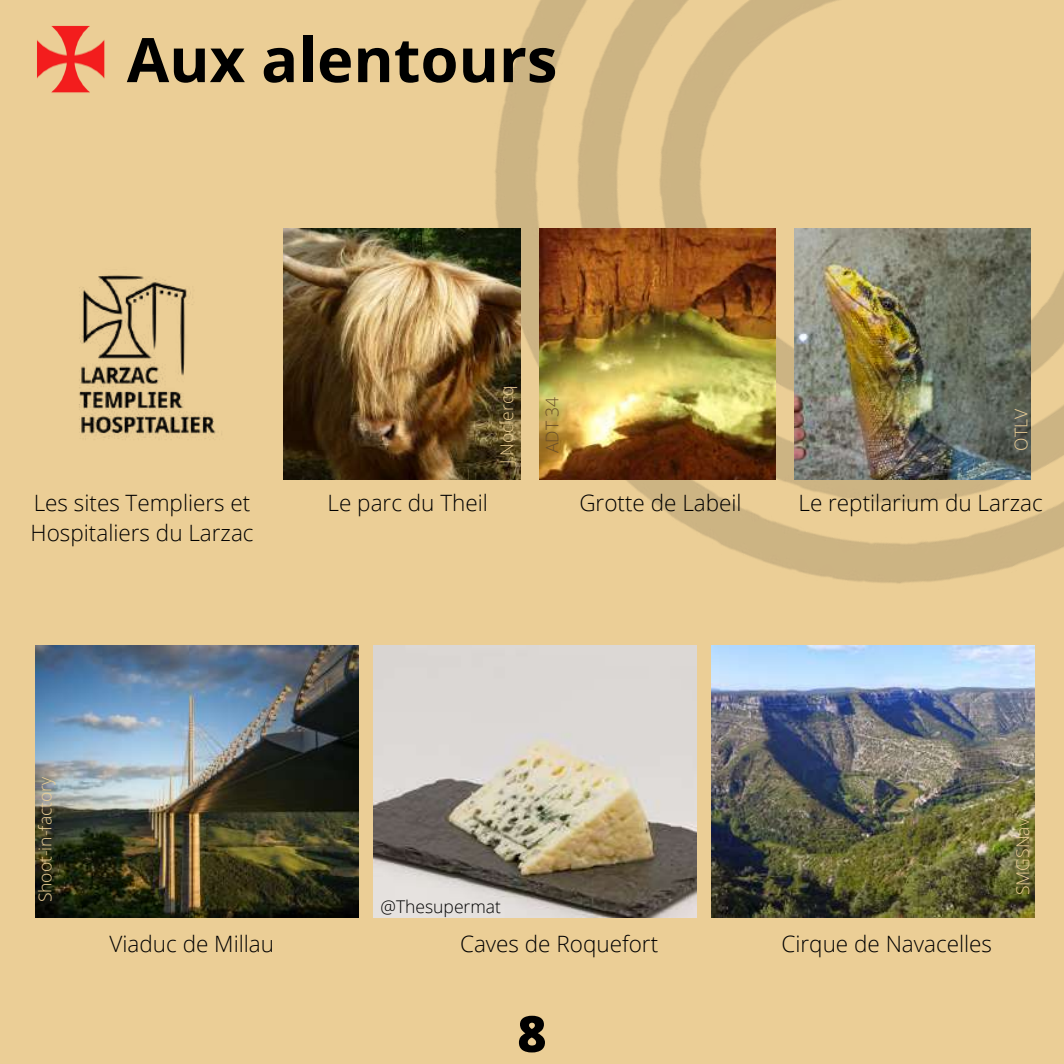
<style>
.page{position:relative;width:1064px;height:1064px;background:#fff}
.page>*{position:absolute;margin:0;border:0;box-sizing:border-box;transform-origin:0 0}
.t1{font:700 61.5px "Open Sans";color:#000}
.t2{font:800 50px "Open Sans";color:#000}
.t3{font:300 22.5px/30px "Open Sans";color:#000}
.t4{font:300 17.5px "Open Sans";color:#ebce96}
.t5{font:300 17.5px "Open Sans";color:#000}
.t6{font:300 17.5px "Open Sans";color:#6c512a}
</style>
<div class="page">
<div style="left:0;top:0;width:1063px;height:1063px;background:#ebce96"></div>
<img style="left:283px;top:0;width:780px;height:860px">
<img style="left:79px;top:275px;width:137px;height:165px">
<img style="left:284px;top:228px;width:236px;height:252px">
<img style="left:539px;top:228px;width:236px;height:252px">
<img style="left:794px;top:228px;width:236px;height:252px">
<img style="left:36px;top:645px;width:322px;height:272px">
<img style="left:373px;top:645px;width:323px;height:272px">
<img style="left:711px;top:645px;width:322px;height:272px">
<img style="left:37px;top:25px;width:68px;height:68px">
<h1 class="t1" style="left:127px;top:16px;width:432px">Aux alentours</h1>
<p class="t4" style="left:494px;top:464px;width:80px;rotate:-90deg">J.Noclercq</p>
<p class="t6" style="left:539px;top:453px;width:58px;rotate:-90deg">ADT 34</p>
<p class="t4" style="left:1008px;top:450px;width:43px;rotate:-90deg">OTLV</p>
<p class="t3" style="left:31px;top:486px;width:224px">Les sites Templiers et<br>Hospitaliers du Larzac</p>
<p class="t3" style="left:327px;top:486px;width:162px">Le parc du Theil</p>
<p class="t3" style="left:579px;top:486px;width:164px">Grotte de Labeil</p>
<p class="t3" style="left:798px;top:486px;width:246px">Le reptilarium du Larzac</p>
<p class="t4" style="left:33px;top:902px;width:127px;rotate:-90deg">Shoot-in-factory</p>
<p class="t5" style="left:380px;top:894px;width:122px">@Thesupermat</p>
<p class="t3" style="left:109px;top:928px;width:166px">Viaduc de Millau</p>
<p class="t3" style="left:460px;top:928px;width:200px">Caves de Roquefort</p>
<p class="t3" style="left:781px;top:928px;width:212px">Cirque de Navacelles</p>
<h2 class="t2" style="left:517px;top:998px;width:31px">8</h2>
<p class="t4" style="left:1010px;top:894px;width:78px;rotate:-90deg">SMGSNav</p>
</div>
